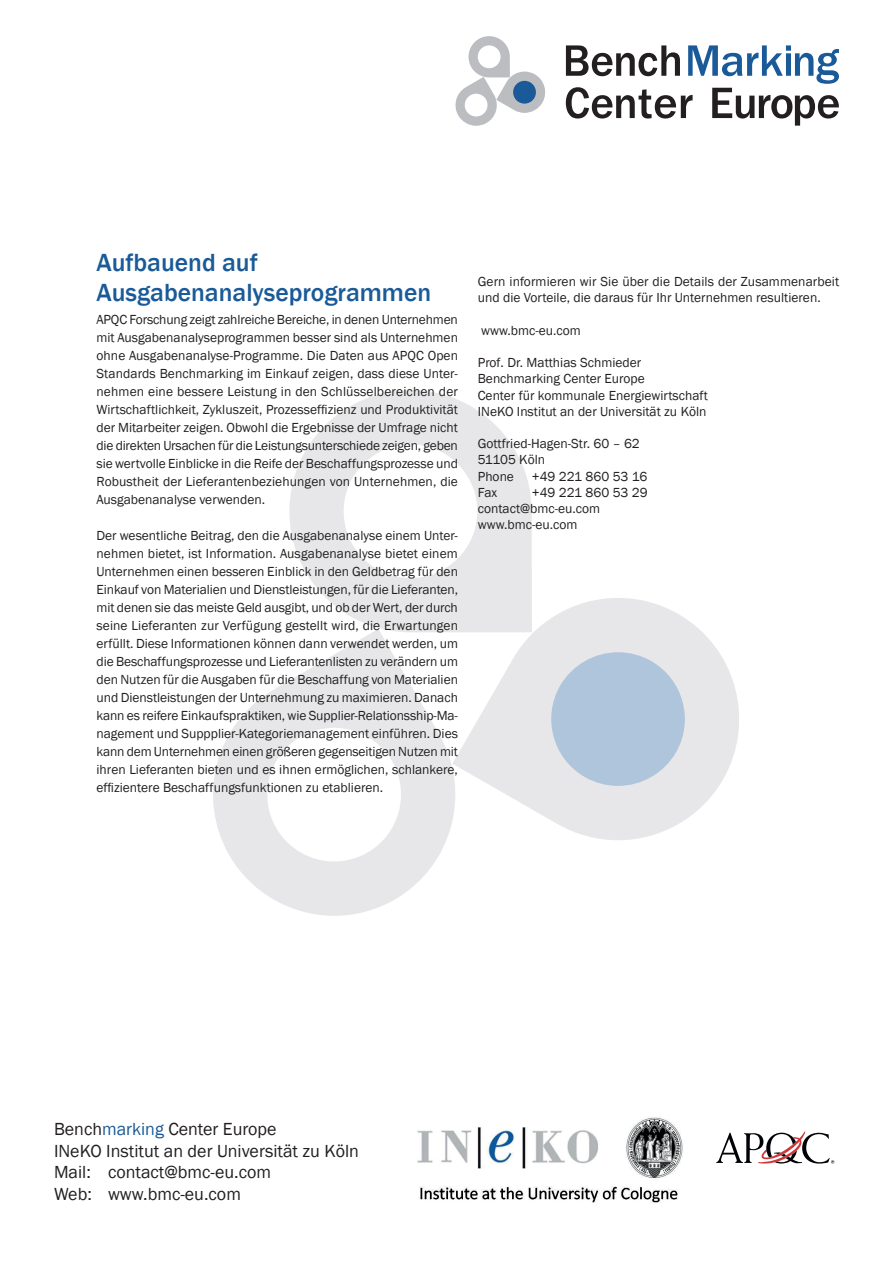
<style>
.page{position:relative;width:893px;height:1263px;background:#fff}
.page>*{position:absolute;margin:0;border:0;box-sizing:border-box;transform-origin:0 0}
.t1{font:500 25.5px/30.6px "Franklin Gothic";color:#1a5a98}
.t2{font:18px/21.6px "Franklin Gothic";color:#231f20}
.t3{font:13.5px/18px "Franklin Gothic";color:#231f20}
.s1{color:#1a5a98}
</style>
<div class="page">
<img style="left:417px;top:1117px;width:266px;height:86px">
<svg style="left:716px;top:1131px;width:118px;height:33px"></svg>
<svg style="left:455px;top:36px;width:91px;height:90px"></svg>
<svg style="left:566px;top:45px;width:273px;height:81px"></svg>
<svg style="left:213px;top:632px;width:239px;height:284px;fill:#e7e7e9"></svg>
<svg style="left:265px;top:728px;width:145px;height:133px"></svg>
<svg style="left:289px;top:390px;width:243px;height:242px;fill:#e7e7e9"></svg>
<svg style="left:344px;top:444px;width:133px;height:134px"></svg>
<svg style="left:452px;top:598px;width:287px;height:242px;fill:#e7e7e9"></svg>
<svg style="left:542px;top:652px;width:152px;height:134px;background:#c0cfdf"></svg>
<h1 class="t1" style="left:97px;top:247px;width:336px">Aufbauend auf<br>Ausgabenanalyseprogrammen</h1>
<p class="t3" style="left:97px;top:311px;width:363px;text-align:justify">APQC Forschung zeigt zahlreiche Bereiche, in denen Unternehmen mit Ausgabenanalyseprogrammen besser sind als Unternehmen ohne Ausgabenanalyse-Programme. Die Daten aus APQC Open Standards Benchmarking im Einkauf zeigen, dass diese Unter&shy;nehmen eine bessere Leistung in den Schlüsselbereichen der Wirtschaftlichkeit, Zykluszeit, Prozesseffizienz und Produktivität der Mitarbeiter zeigen. Obwohl die Ergebnisse der Umfrage nicht die direkten Ursachen für die Leistungsunterschiede zeigen, geben sie wertvolle Einblicke in die Reife der Beschaffungsprozesse und Robustheit der Lieferantenbeziehungen von Unternehmen, die Ausgabenanalyse verwenden.</p>
<p class="t3" style="left:97px;top:527px;width:363px;text-align:justify">Der wesentliche Beitrag, den die Ausgabenanalyse einem Unter&shy;nehmen bietet, ist Information. Ausgabenanalyse bietet einem Unternehmen einen besseren Einblick in den Geldbetrag für den Einkauf von Materialien und Dienstleistungen, für die Lieferanten, mit denen sie das meiste Geld ausgibt, und ob der Wert, der durch seine Lieferanten zur Verfügung gestellt wird, die Erwartungen erfüllt. Diese Informationen können dann verwendet werden, um die Beschaffungsprozesse und Lieferantenlisten zu verändern um den Nutzen für die Ausgaben für die Beschaffung von Materialien und Dienstleistungen der Unternehmung zu maximieren. Danach kann es reifere Einkaufspraktiken, wie Supplier-Relationsship-Ma&shy;nagement und Suppplier-Kategoriemanagement einführen. Dies kann dem Unternehmen einen größeren gegenseitigen Nutzen mit ihren Lieferanten bieten und es ihnen ermöglichen, schlankere, effizientere Beschaffungsfunktionen zu etablieren.</p>
<p class="t3" style="left:478px;top:274px;width:363px;line-height:16.2px">Gern informieren wir Sie über die Details der Zusammenarbeit und die Vorteile, die daraus für Ihr Unternehmen resultieren.</p>
<p class="t3" style="left:481px;top:321px;width:101px">www.bmc-eu.com</p>
<p class="t3" style="left:478px;top:355px;width:232px;line-height:16.2px">Prof. Dr. Matthias Schmieder Benchmarking Center Europe<br>Center für kommunale Energiewirtschaft INeKO Institut an der Universität zu Köln</p>
<p class="t3" style="left:478px;top:436px;width:163px;line-height:16.2px">Gottfried-Hagen-Str. 60 – 62<br>51105 Köln<br>Phone</p>
<p class="t3" style="left:532px;top:467px;width:117px">+49 221 860 53 16</p>
<p class="t3" style="left:478px;top:484px;width:171px;line-height:16.2px;text-indent:54px">+49 221 860 53 29 contact@bmc-eu.com www.bmc-eu.com</p>
<p class="t3" style="left:478px;top:483px;width:21px">Fax</p>
<h2 class="t2" style="left:54px;top:1119px;width:307px">Bench<span class="s1">marking</span> Center Europe<br>INeKO Institut an der Universität zu Köln<br>Mail: contact@bmc-eu.com<br>Web: www.bmc-eu.com</h2>
</div>
